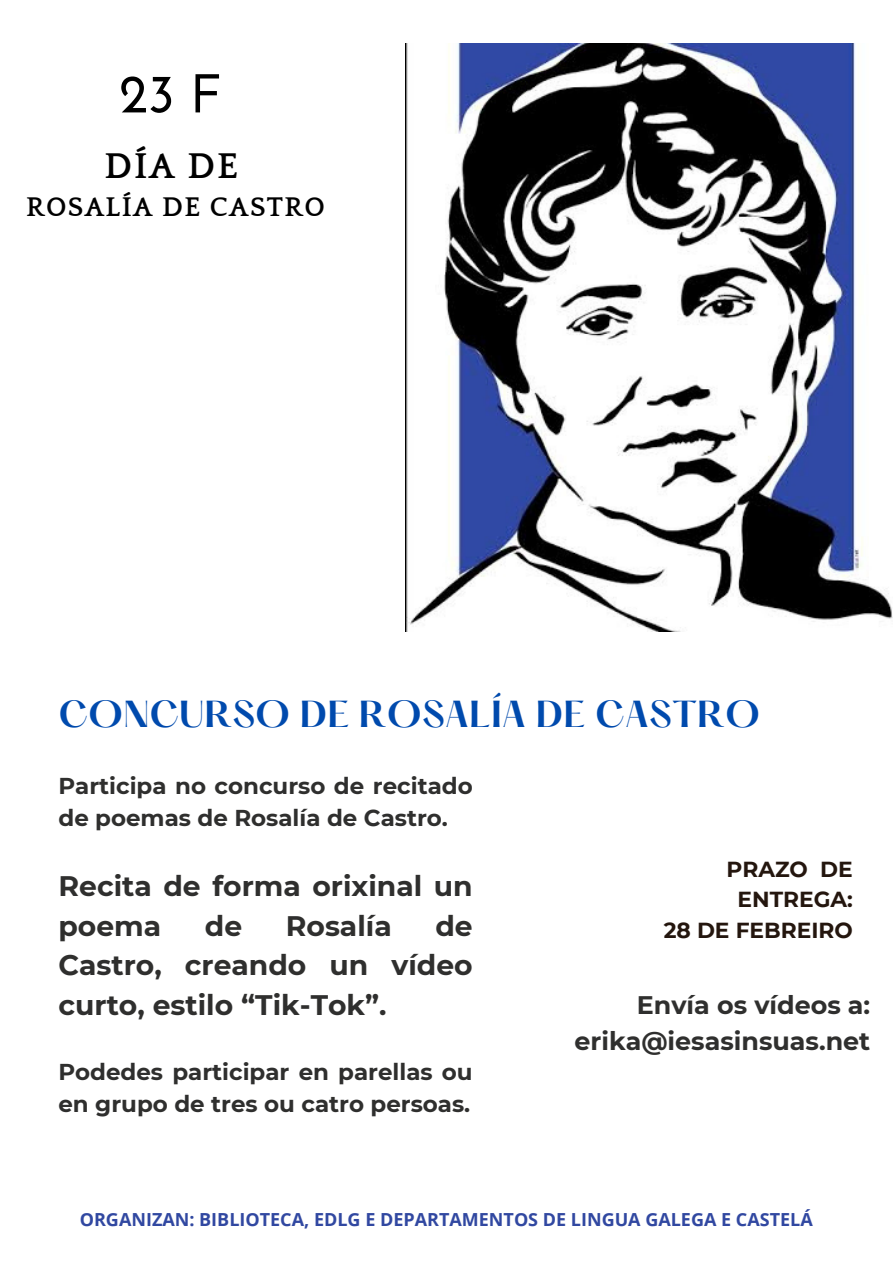
<style>
.page{position:relative;width:893px;height:1263px;background:#fff}
.page>*{position:absolute;margin:0;border:0;box-sizing:border-box;transform-origin:0 0}
.t1{font:700 54.6px "Josefin Sans";color:#000}
.t2{font:700 36.75px "Quattrocento";color:#000}
.t3{font:600 32.92px "Hatton";color:#004aad}
.t4{font:700 28.2px/39.4px "Montserrat";color:#2f2f2e}
.t5{font:700 27.75px "Quattrocento";letter-spacing:.05em;color:#000}
.t6{font:700 25.35px/35.4px "Montserrat";color:#2f2f2e;text-align:right}
.t7{font:700 22.95px/32.1px "Montserrat";color:#2f2f2e}
.t8{font:700 21.75px/30.4px "Montserrat";color:#24160e;text-align:right}
.t9{font:700 18px "Open Sans";color:#3148a1}
</style>
<div class="page">
<img style="left:405px;top:44px;width:488px;height:587px">
<h5 class="t1" style="left:119px;top:71px;width:106px">23 F</h5>
<h6 class="t2" style="left:104px;top:147px;width:135px">DÍA DE</h6>
<h6 class="t5" style="left:26px;top:193px;width:300px">ROSALÍA DE CASTRO</h6>
<h4 class="t3" style="left:58px;top:699px;width:703px">CONCURSO DE ROSALÍA DE CASTRO</h4>
<h1 class="t7" style="left:58px;top:770px;width:416px">Participa no concurso de recitado de poemas de Rosalía de Castro.</h1>
<h3 class="t4" style="left:58px;top:867px;width:416px">Recita de forma orixinal un poema</h3>
<h3 class="t4" style="left:205px;top:906px;width:39px">de</h3>
<h3 class="t4" style="left:286px;top:906px;width:107px">Rosalía</h3>
<h3 class="t4" style="left:58px;top:906px;width:416px;text-align:justify;text-indent:377px">de Castro, creando un vídeo curto, estilo “Tik-Tok”.</h3>
<p class="t7" style="left:58px;top:1055px;width:416px">Podedes participar en parellas ou en grupo de tres ou catro persoas.</p>
<h2 class="t8" style="left:663px;top:854px;width:191px">PRAZO DE<br>ENTREGA:<br>28 DE FEBREIRO</h2>
<h5 class="t6" style="left:574px;top:987px;width:297px">Envía os vídeos a: erika@iesasinsuas.net</h5>
<p class="t9" style="left:80px;top:1206px;width:734px">ORGANIZAN: BIBLIOTECA, EDLG E DEPARTAMENTOS DE LINGUA GALEGA E CASTELÁ</p>
</div>
